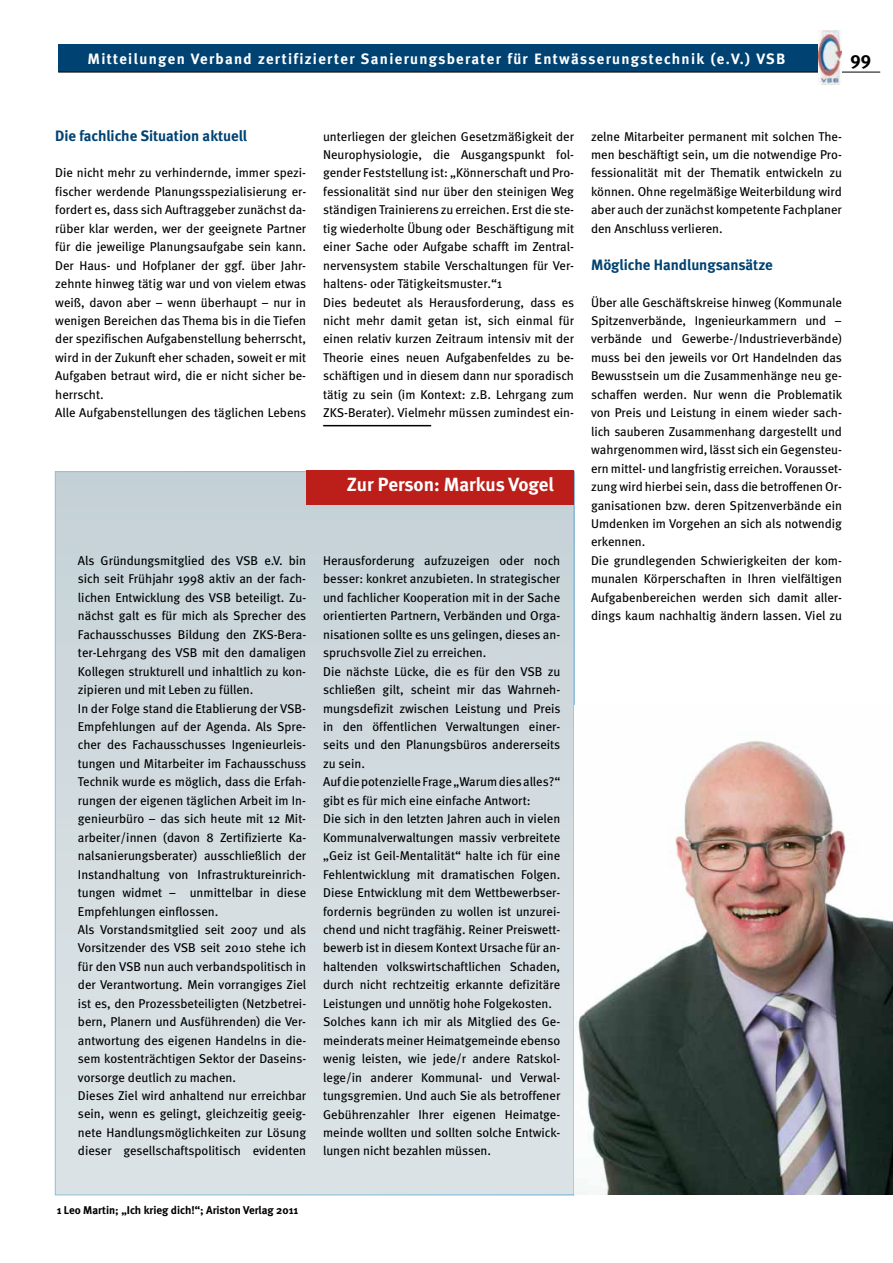
<style>
.page{position:relative;width:893px;height:1263px;background:#fff}
.page>*{position:absolute;margin:0;border:0;box-sizing:border-box;transform-origin:0 0}
.t1{font:700 19.05px "Meta";color:#fff}
.t2{font:700 18.75px "Meta Plus";color:#000}
.t3{font:700 15px "Meta Plus";letter-spacing:.085em;color:#fff}
.t4{font:700 15px "Meta";color:#004272}
.t5{font:12.75px/18.5px "Meta";color:#000}
.t6{font:700 11.25px "Meta";color:#000}
</style>
<div class="page">
<div style="left:58px;top:44px;width:784px;height:28px;background:#004272"></div>
<hr style="left:58px;top:72px;width:822px;height:1px;background:#000">
<svg style="left:841px;top:35px;width:1px;height:47px"></svg>
<img style="left:819px;top:31px;width:22px;height:54px">
<hr style="left:323px;top:425px;width:108px;height:1px;background:#000">
<div style="left:55px;top:472px;width:519px;height:723px;background:linear-gradient(to right,#d2dbdf,#d3dce0)"></div>
<img style="left:574px;top:740px;width:319px;height:455px">
<div style="left:306px;top:471px;width:268px;height:34px;background:#bc1f1a"></div>
<p class="t3" style="left:87px;top:53px;width:699px">Mitteilungen Verband zertifizierter Sanierungsberater für Entwässerungstechnik (e.V.) VSB</p>
<h2 class="t2" style="left:850px;top:51px;width:23px">99</h2>
<p class="t4" style="left:55px;top:129px;width:193px">Die fachliche Situation aktuell</p>
<p class="t5" style="left:55px;top:165px;width:253px">Die nicht mehr zu verhindernde, immer spezi&shy;fischer werdende Planungsspezialisierung er&shy;fordert es, dass sich Auftraggeber zunächst da&shy;rüber klar werden, wer der geeignete Partner für die jeweilige Planungsaufgabe sein kann.<br>Der Haus- und Hofplaner der ggf. über Jahr&shy;zehnte hinweg tätig war und von vielem etwas weiß, davon aber – wenn überhaupt – nur in wenigen Bereichen das Thema bis in die Tiefen der spezifischen Aufgabenstellung beherrscht, wird in der Zukunft eher schaden, soweit er mit Aufgaben betraut wird, die er nicht sicher be&shy;herrscht.<br>Alle Aufgabenstellungen des täglichen Lebens</p>
<p class="t5" style="left:323px;top:128px;width:253px">unterliegen der gleichen Gesetzmäßigkeit der Neurophysiologie, die Ausgangspunkt fol&shy;gender Feststellung ist: „Könnerschaft und Pro&shy;fessionalität sind nur über den steinigen Weg ständigen Trainierens zu erreichen. Erst die ste&shy;tig wiederholte Übung oder Beschäftigung mit einer Sache oder Aufgabe schafft im Zentral&shy;nervensystem stabile Verschaltungen für Ver&shy;haltens- oder Tätigkeitsmuster.“1<br>Dies bedeutet als Herausforderung, dass es nicht mehr damit getan ist, sich einmal für einen relativ kurzen Zeitraum intensiv mit der Theorie eines neuen Aufgabenfeldes zu be&shy;schäftigen und in diesem dann nur sporadisch tätig zu sein (im Kontext: z.B. Lehrgang zum ZKS-Berater). Vielmehr müssen zumindest ein-</p>
<h1 class="t1" style="left:347px;top:477px;width:209px">Zur Person: Markus Vogel</h1>
<p class="t5" style="left:78px;top:552px;width:230px">Als Gründungsmitglied des VSB e.V. bin sich seit Frühjahr 1998 aktiv an der fach&shy;lichen Entwicklung des VSB beteiligt. Zu&shy;nächst galt es für mich als Sprecher des Fachausschusses Bildung den ZKS-Bera&shy;ter-Lehrgang des VSB mit den damaligen Kollegen strukturell und inhaltlich zu kon&shy;zipieren und mit Leben zu füllen.<br>In der Folge stand die Etablierung der VSB-Empfehlungen auf der Agenda. Als Spre&shy;cher des Fachausschusses Ingenieurleis&shy;tungen und Mitarbeiter im Fachausschuss Technik wurde es möglich, dass die Erfah&shy;rungen der eigenen täglichen Arbeit im In&shy;genieurbüro – das sich heute mit 12 Mit&shy;arbeiter/innen (davon 8 Zertifizierte Ka&shy;nalsanierungsberater) ausschließlich der Instandhaltung von Infrastruktureinrich&shy;tungen widmet – unmittelbar in diese Empfehlungen einflossen.<br>Als Vorstandsmitglied seit 2007 und als Vorsitzender des VSB seit 2010 stehe ich für den VSB nun auch verbandspolitisch in der Verantwortung. Mein vorrangiges Ziel ist es, den Prozessbeteiligten (Netzbetrei&shy;bern, Planern und Ausführenden) die Ver&shy;antwortung des eigenen Handelns in die&shy;sem kostenträchtigen Sektor der Daseins&shy;vorsorge deutlich zu machen.<br>Dieses Ziel wird anhaltend nur erreichbar sein, wenn es gelingt, gleichzeitig geeig&shy;nete Handlungsmöglichkeiten zur Lösung dieser gesellschaftspolitisch evidenten</p>
<p class="t5" style="left:323px;top:552px;width:239px">Herausforderung aufzuzeigen oder noch besser: konkret anzubieten. In strategischer und fachlicher Kooperation mit in der Sache orientierten Partnern, Verbänden und Orga&shy;nisationen sollte es uns gelingen, dieses an&shy;spruchsvolle Ziel zu erreichen.<br>Die nächste Lücke, die es für den VSB zu schließen gilt, scheint mir das Wahrneh&shy;mungsdefizit zwischen Leistung und Preis in den öffentlichen Verwaltungen einer&shy;seits und den Planungsbüros andererseits zu sein.<br>Auf die potenzielle Frage „Warum dies alles?“ gibt es für mich eine einfache Antwort:<br>Die sich in den letzten Jahren auch in vielen Kommunalverwaltungen massiv verbreitete „Geiz ist Geil-Mentalität“ halte ich für eine Fehlentwicklung mit dramatischen Folgen.<br>Diese Entwicklung mit dem Wettbewerbser&shy;fordernis begründen zu wollen ist unzurei&shy;chend und nicht tragfähig. Reiner Preiswett&shy;bewerb ist in diesem Kontext Ursache für an&shy;haltenden volkswirtschaftlichen Schaden, durch nicht rechtzeitig erkannte defizitäre Leistungen und unnötig hohe Folgekosten.<br>Solches kann ich mir als Mitglied des Ge&shy;meinderats meiner Heimatgemeinde ebenso wenig leisten, wie jede/r andere Ratskol&shy;lege/in anderer Kommunal- und Verwal&shy;tungsgremien. Und auch Sie als betroffener Gebührenzahler Ihrer eigenen Heimatge&shy;meinde wollten und sollten solche Entwick&shy;lungen nicht bezahlen müssen.</p>
<p class="t5" style="left:591px;top:128px;width:252px;text-align:justify">zelne Mitarbeiter permanent mit solchen The&shy;men beschäftigt sein, um die notwendige Pro&shy;fessionalität mit der Thematik entwickeln zu können. Ohne regelmäßige Weiterbildung wird aber auch der zunächst kompetente Fachplaner den Anschluss verlieren.</p>
<p class="t4" style="left:591px;top:259px;width:183px">Mögliche Handlungsansätze</p>
<p class="t5" style="left:591px;top:294px;width:253px">Über alle Geschäftskreise hinweg (Kommunale Spitzenverbände, Ingenieurkammern und – verbände und Gewerbe-/Industrieverbände) muss bei den jeweils vor Ort Handelnden das Bewusstsein um die Zusammenhänge neu ge&shy;schaffen werden. Nur wenn die Problematik von Preis und Leistung in einem wieder sach&shy;lich sauberen Zusammenhang dargestellt und wahrgenommen wird, lässt sich ein Gegensteu&shy;ern mittel- und langfristig erreichen. Vorausset&shy;zung wird hierbei sein, dass die betroffenen Or&shy;ganisationen bzw. deren Spitzenverbände ein Umdenken im Vorgehen an sich als notwendig erkennen.<br>Die grundlegenden Schwierigkeiten der kom&shy;munalen Körperschaften in Ihren vielfältigen Aufgabenbereichen werden sich damit aller&shy;dings kaum nachhaltig ändern lassen. Viel zu</p>
<p class="t6" style="left:57px;top:1205px;width:243px">1 Leo Martin; „Ich krieg dich!“; Ariston Verlag 2011</p>
</div>
